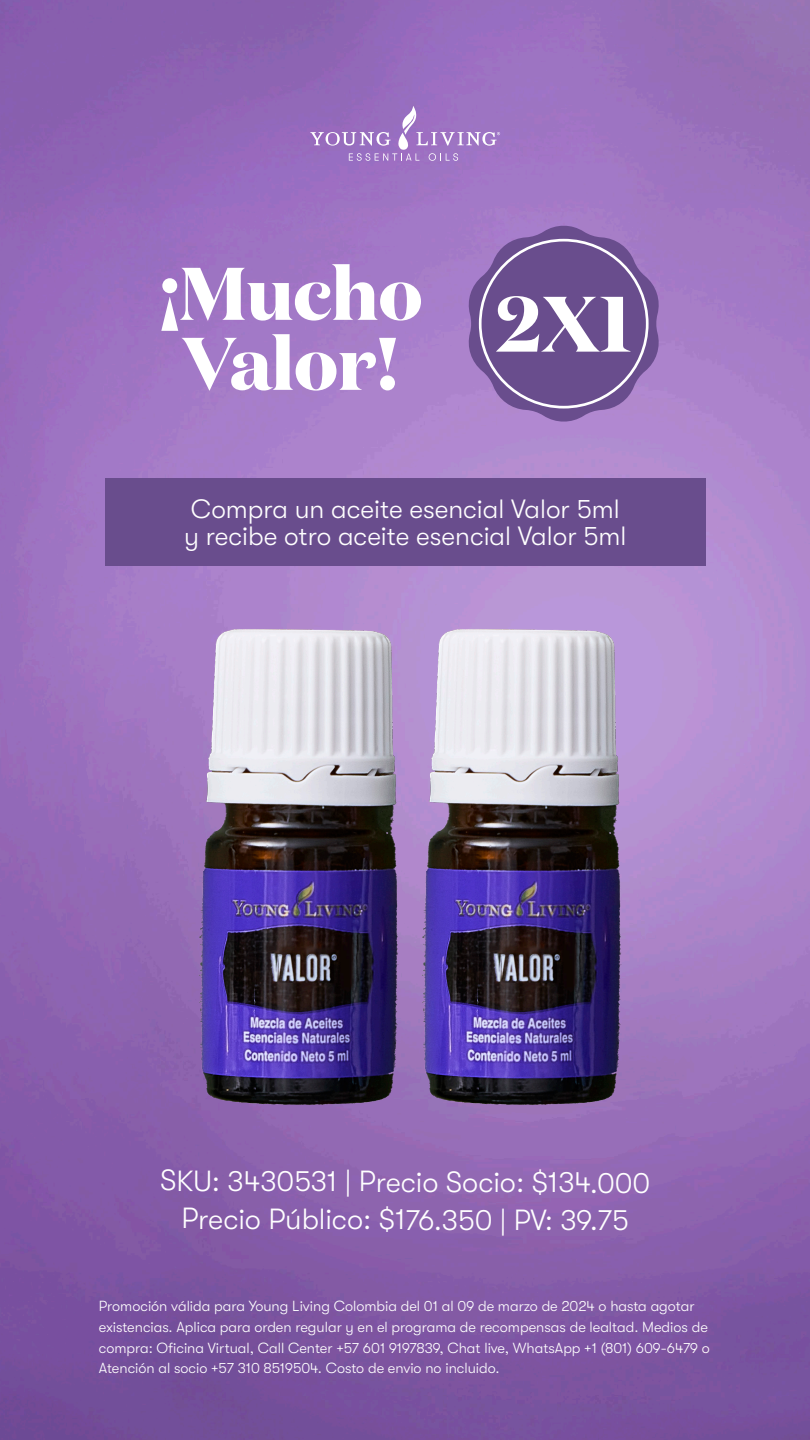
<style>
.page{position:relative;width:810px;height:1440px;background:#fff}
.page>*{position:absolute;margin:0;border:0;box-sizing:border-box;transform-origin:0 0}
.t1{font:700 78.3px "Domaine Display";color:#fff}
.t2{font:700 74.32px/70.1px "Domaine Display";color:#fff;text-align:center}
.t3{font:300 29.17px/37.8px "GT Walsheim";letter-spacing:-.005em;color:#fff;text-align:center}
.t4{font:300 26.47px/27.2px "GT Walsheim Pro";color:#fff}
.t5{font:300 14.62px/20.7px "GT Walsheim";color:#fff}
</style>
<div class="page">
<img style="left:0;top:0;width:810px;height:1440px">
<svg style="left:310px;top:106px;width:190px;height:55px"></svg>
<img style="left:178px;top:614px;width:223px;height:508px">
<img style="left:401px;top:614px;width:231px;height:508px">
<svg style="left:466px;top:224px;width:195px;height:200px"></svg>
<div style="left:105px;top:479px;width:601px;height:87px;background:#694d8d"></div>
<h2 class="t2" style="left:158px;top:258px;width:265px">¡Mucho<br>Valor!</h2>
<h1 class="t1" style="left:496px;top:273px;width:137px">2X1</h1>
<h3 class="t4" style="left:184px;top:495px;width:444px">Compra un aceite esencial Valor 5ml y recibe otro aceite esencial Valor 5ml</h3>
<h3 class="t3" style="left:160px;top:1163px;width:492px">SKU: 3430531 | Precio Socio: $134.000<br>Precio Público: $176.350 | PV: 39.75</h3>
<p class="t5" style="left:99px;top:1296px;width:613px">Promoción válida para Young Living Colombia del 01 al 09 de marzo de 2024 o hasta agotar existencias. Aplica para orden regular y en el programa de recompensas de lealtad. Medios de compra: Oficina Virtual, Call Center +57 601 9197839, Chat live, WhatsApp +1 (801) 609-6479 o Atención al socio +57 310 8519504. Costo de envio no incluido.</p>
</div>
